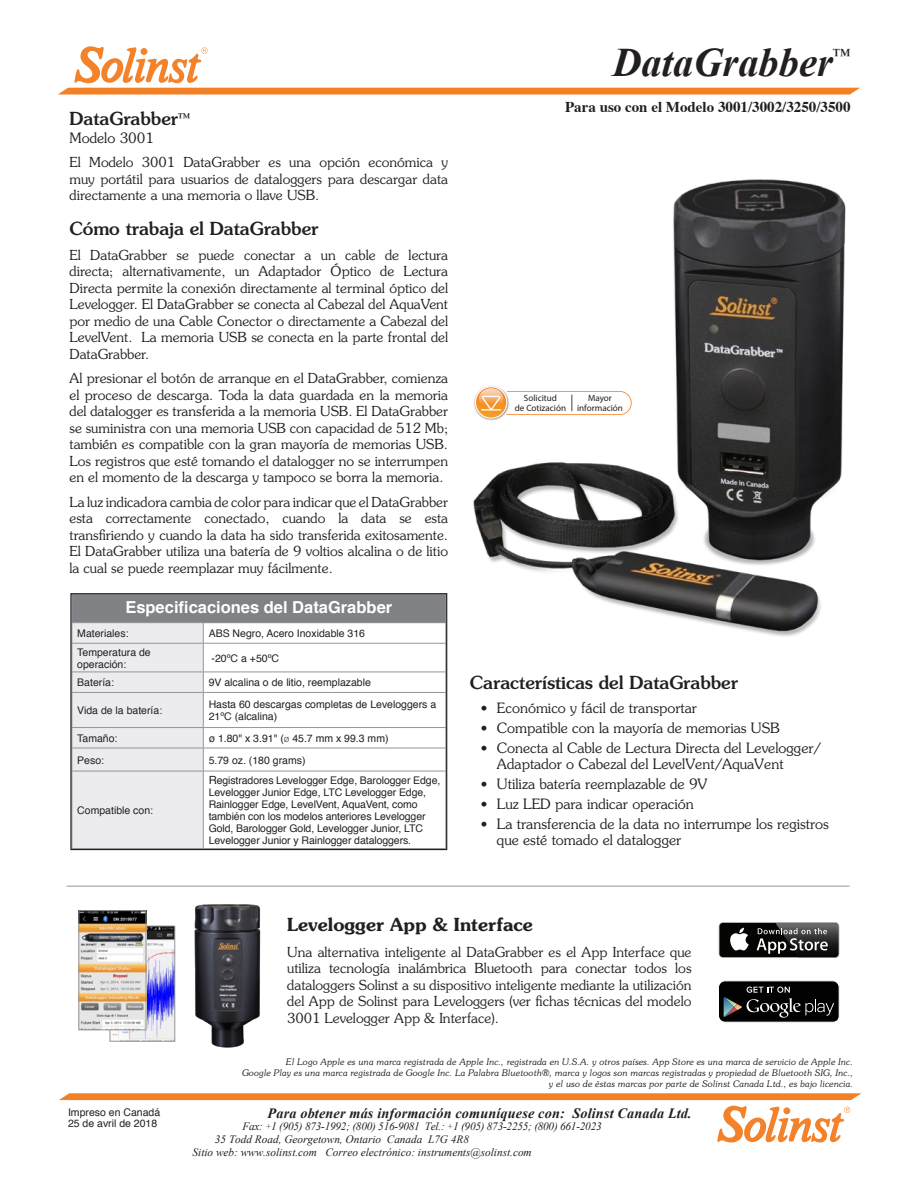
<style>
.page{position:relative;width:918px;height:1188px;background:#fff}
.page>*{position:absolute;margin:0;border:0;box-sizing:border-box;transform-origin:0 0}
.t1{font:italic 700 40.5px "Times New Roman";color:#231f20}
.Subtitle{font:500 18px "Souvenir Std";color:#231f20}
.Body_Subtitles{font:600 18px "Souvenir Std";color:#231f20}
.t2{font:18px "Times New Roman";color:#231f20}
.Table_First_Column_T{font:700 16.5px "Helvetica";color:#fff}
.t3{font:700 15px "Times";color:#231f20}
.model__under_header{font:300 14.25px/15.8px "Souvenir Std";color:#231f20}
.t4{font:italic 700 14.25px "Times New Roman";letter-spacing:.01em;color:#231f20}
.Body_Text{font:300 13.8px/16.5px "Souvenir Std";color:#231f20;text-align:justify}
.t5{font:italic 11.25px "Times New Roman";color:#231f20}
.t6{font:italic 11.25px "Times New Roman";letter-spacing:-.02em;color:#231f20}
.Table_Column_Content{font:10.5px/12px "Helvetica";letter-spacing:-.01em;color:#231f20}
.Table_Content_Body_T{font:10.5px "Helvetica";color:#231f20}
.t7{font:9.15px/10.1px "Myriad Pro";color:#231f20;text-align:center}
.t8{font:italic 300 9px/10.8px "Souvenir Std";color:#231f20;text-align:right}
.s1{font-family:"Myriad Pro";font-weight:300}
.s2{font-size:11.25px}
.s3{font-size:9px}
</style>
<div class="page">
<svg style="left:59px;top:1093px;width:803px;height:7px;background:#f48631"></svg>
<svg style="left:717px;top:1106px;width:133px;height:37px"></svg>
<svg style="left:58px;top:46px;width:802px;height:48px"></svg>
<hr style="left:66px;top:886px;width:783px;height:1px;background:#939598">
<div style="left:72px;top:595px;width:374px;height:28px;background:#808285"></div>
<hr style="left:203px;top:622px;width:243px;height:1px;background:#939598">
<hr style="left:203px;top:643px;width:243px;height:1px;background:#939598">
<hr style="left:203px;top:672px;width:243px;height:1px;background:#939598">
<hr style="left:203px;top:692px;width:243px;height:1px;background:#939598">
<hr style="left:203px;top:727px;width:243px;height:1px;background:#939598">
<hr style="left:203px;top:748px;width:243px;height:1px;background:#939598">
<div style="left:72px;top:622px;width:132px;height:226px;background:#ececee"></div>
<hr style="left:72px;top:771px;width:131px;height:1px;background:#939598">
<hr style="left:72px;top:771px;width:1px;height:77px;background:#939598">
<hr style="left:203px;top:771px;width:243px;height:1px;background:#939598">
<hr style="left:203px;top:771px;width:1px;height:77px;background:#939598">
<div style="left:70px;top:593px;width:377px;height:257px;border:1px solid #231f20"></div>
<svg style="left:719px;top:922px;width:120px;height:36px"></svg>
<div style="left:720px;top:923px;width:118px;height:34px;background:#040503;border-radius:3px"></div>
<svg style="left:730px;top:928px;width:19px;height:23px"></svg>
<img style="left:775px;top:922px;width:64px;height:36px">
<img style="left:775px;top:923px;width:63px;height:34px">
<svg style="left:757px;top:928px;width:71px;height:26px"></svg>
<img style="left:194px;top:904px;width:67px;height:144px">
<div style="left:718px;top:981px;width:121px;height:41px;background:#010101;border-radius:6px"></div>
<div style="left:718px;top:980px;width:121px;height:42px;border:1px solid #fff;border-radius:6px"></div>
<svg style="left:724px;top:987px;width:110px;height:31px"></svg>
<img style="left:112px;top:928px;width:61px;height:112px">
<div style="left:110px;top:926px;width:65px;height:116px;border:1px solid #939598"></div>
<img style="left:81px;top:912px;width:63px;height:116px">
<div style="left:79px;top:910px;width:67px;height:120px;border:1px solid #939598"></div>
<img style="left:473px;top:179px;width:373px;height:458px">
<img style="left:473px;top:384px;width:50px;height:37px">
<svg style="left:475px;top:386px;width:157px;height:33px"></svg>
<p class="Subtitle" style="left:70px;top:108px;width:122px">DataGrabber<sup>™</sup></p>
<p class="model__under_header" style="left:70px;top:130px;width:86px">Modelo 3001</p>
<p class="Body_Text" style="left:70px;top:154px;width:380px">El Modelo 3001 DataGrabber es una opción económica y muy portátil para usuarios de dataloggers para descargar data directamente a una memoria o llave USB.</p>
<p class="Subtitle" style="left:70px;top:218px;width:250px">Cómo trabaja el DataGrabber</p>
<p class="Body_Text" style="left:70px;top:246px;width:380px">El DataGrabber se puede conectar a un cable de lectura directa; alternativamente, un Adaptador Óptico de Lectura Directa permite la conexión directamente al terminal óptico del Levelogger. El DataGrabber se conecta al Cabezal del AquaVent por medio de una Cable Conector o directamente a Cabezal del LevelVent. La memoria USB se conecta en la parte frontal del DataGrabber.</p>
<p class="Body_Text" style="left:70px;top:370px;width:380px">Al presionar el botón de arranque en el DataGrabber, comienza el proceso de descarga. Toda la data guardada en la memoria del datalogger es transferida a la memoria USB. El DataGrabber se suministra con una memoria USB con capacidad de 512 Mb; también es compatible con la gran mayoría de memorias USB.<br>Los registros que esté tomando el datalogger no se interrumpen en el momento de la descarga y tampoco se borra la memoria.</p>
<p class="Body_Text" style="left:70px;top:494px;width:380px">La luz indicadora cambia de color para indicar que el DataGrabber esta correctamente conectado, cuando la data se esta transfiriendo y cuando la data ha sido transferida exitosamente.<br>El DataGrabber utiliza una batería de 9 voltios alcalina o de litio la cual se puede reemplazar muy fácilmente.</p>
<p class="Table_First_Column_T" style="left:125px;top:596px;width:268px">Especificaciones del DataGrabber</p>
<p class="Table_Column_Content" style="left:77px;top:628px;width:53px">Materiales:</p>
<p class="Table_Column_Content" style="left:209px;top:628px;width:158px">ABS Negro, Acero Inoxidable 316</p>
<p class="Table_Column_Content" style="left:77px;top:647px;width:75px">Temperatura de operación:</p>
<p class="Table_Column_Content" style="left:212px;top:653px;width:69px">-20ºC a +50ºC</p>
<p class="Table_Column_Content" style="left:77px;top:677px;width:38px">Batería:</p>
<p class="Table_Column_Content" style="left:209px;top:677px;width:164px">9V alcalina o de litio, reemplazable</p>
<p class="Table_Column_Content" style="left:77px;top:705px;width:87px">Vida de la batería:</p>
<p class="Table_Column_Content" style="left:209px;top:699px;width:229px">Hasta 60 descargas completas de Leveloggers a<br>21ºC (alcalina)</p>
<p class="Table_Column_Content" style="left:77px;top:733px;width:42px">Tamaño:</p>
<p class="Table_Content_Body_T" style="left:209px;top:731px;width:181px">ø 1.80" x 3.91" (<span class="s1">ø</span> 45.7 mm x 99.3 mm)</p>
<p class="Table_Column_Content" style="left:77px;top:755px;width:28px">Peso:</p>
<p class="Table_Content_Body_T" style="left:209px;top:753px;width:98px">5.79 oz. (180 grams)</p>
<p class="Table_Column_Content" style="left:77px;top:805px;width:77px">Compatible con:</p>
<p class="Table_Column_Content" style="left:209px;top:775px;width:233px"><span class="s2">R</span>egistradores Levelogger Edge, Barologger Edge, Levelogger Junior Edge, LTC Levelogger Edge, Rainlogger Edge, LevelVent, AquaVent, como también con los modelos anteriores Levelogger Gold, Barologger Gold, Levelogger Junior, LTC Levelogger Junior y Rainlogger dataloggers.</p>
<h1 class="t1" style="left:612px;top:34px;width:222px">DataGrabber</h1>
<h2 class="t2" style="left:833px;top:43px;width:19px">™</h2>
<p class="t3" style="left:565px;top:93px;width:287px">Para uso con el Modelo 3001/3002/3250/3500</p>
<p class="t7" style="left:515px;top:393px;width:53px">Solicitud<br>de Cotización</p>
<p class="t7" style="left:577px;top:393px;width:47px">Mayor información</p>
<p class="Subtitle" style="left:470px;top:672px;width:270px">Características del DataGrabber</p>
<p class="model__under_header" style="left:481px;top:700px;width:218px">• Económico y fácil de transportar</p>
<p class="model__under_header" style="left:481px;top:720px;width:301px">• Compatible con la mayoría de memorias USB</p>
<p class="model__under_header" style="left:497px;top:740px;width:326px;text-indent:-16px">• Conecta al Cable de Lectura Directa del Levelogger/<br>Adaptador o Cabezal del LevelVent/AquaVent</p>
<p class="model__under_header" style="left:481px;top:776px;width:228px">• Utiliza batería reemplazable de 9V</p>
<p class="model__under_header" style="left:481px;top:796px;width:215px">• Luz LED para indicar operación</p>
<p class="model__under_header" style="left:497px;top:816px;width:334px;text-indent:-16px">• La transferencia de la data no interrumpe los registros que esté tomado el datalogger</p>
<p class="Body_Subtitles" style="left:287px;top:914px;width:247px">Levelogger App &amp; Interface</p>
<p class="Body_Text" style="left:287px;top:943px;width:406px">Una alternativa inteligente al DataGrabber es el App Interface que utiliza tecnología inalámbrica Bluetooth para conectar todos los dataloggers Solinst a su dispositivo inteligente mediante la utilización del App de Solinst para Leveloggers (ver fichas técnicas del modelo 3001 Levelogger App &amp; Interface).</p>
<p class="t8" style="left:286px;top:1056px;width:569px">El Logo Apple es una marca registrada de Apple Inc., registrada en U.S.A. y otros países. App Store es una marca de servicio de Apple Inc.</p>
<p class="t8" style="left:242px;top:1067px;width:613px">Google Play es una marca registrada de Google Inc. La Palabra Bluetooth®, marca y logos son marcas registradas y propiedad de Bluetooth SIG, Inc., y el uso de éstas marcas por parte de Solinst Canada Ltd., es bajo licencia.</p>
<p class="Table_Column_Content" style="left:68px;top:1107px;width:94px;line-height:11.2px">Impreso en Canadá<br>25 de avril de 2018</p>
<p class="t4" style="left:268px;top:1103px;width:426px">Para obtener más información comuníquese con: Solinst Canada Ltd.</p>
<p class="t6" style="left:242px;top:1119px;width:361px">Fax: <span class="s3">+</span>1 (905) 873-1992; (800) 516-9081 Tel.: <span class="s3">+</span>1 (905) 873-2255; (800) 661-2023</p>
<p class="t5" style="left:215px;top:1132px;width:256px">35 Todd Road, Georgetown, Ontario Canada L7G 4R8</p>
<p class="t5" style="left:193px;top:1144px;width:341px">Sitio web: www.solinst.com Correo electrónico: instruments@solinst.com</p>
</div>
